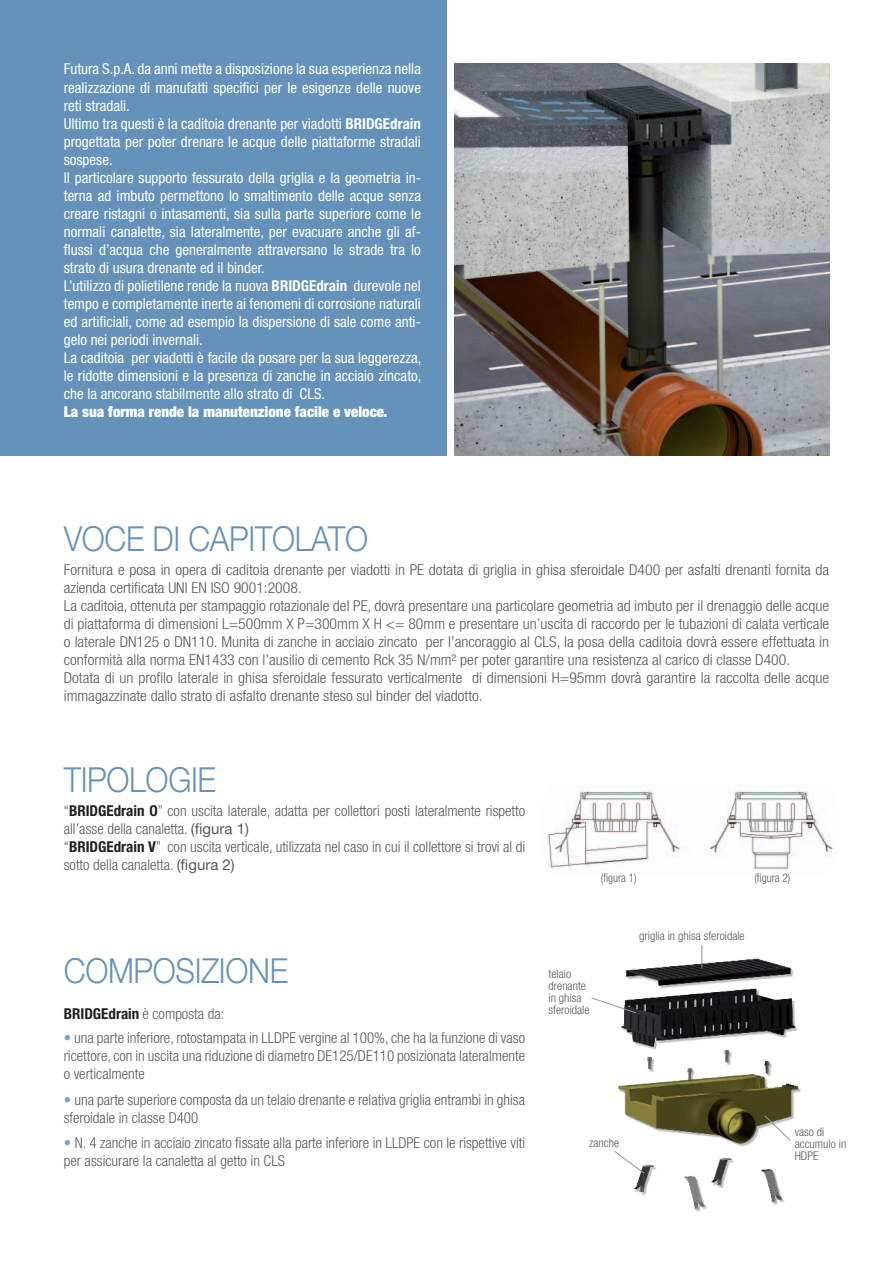
<style>
.page{position:relative;width:893px;height:1263px;background:#fff}
.page>*{position:absolute;margin:0;border:0;box-sizing:border-box;transform-origin:0 0}
.t1{font:300 34.5px "Helvetica Neue LT Std";letter-spacing:-.01em;color:#6592ba;scale:.9 1}
.t2{font:condensed 15px/18px "Helvetica Neue LT Std";color:#fff}
.t3{font:300 condensed 15px/18px "Helvetica Neue LT Std";color:#57585a;scale:1.05 1}
.t4{font:300 condensed 15px/18px "Helvetica Neue LT Std";color:#57585a}
.t5{font:900 condensed 15px "Helvetica Neue LT Std";color:#fff}
.t6{font:300 condensed 12px/12px "Helvetica Neue LT Std";color:#57585a}
.t7{font:300 condensed 12px "Helvetica Neue LT Std";color:#57585a;scale:.94 1}
.s1{font-weight:700}
.s2{font-weight:700;color:#231f20}
.s3{font-weight:400;font-stretch:normal}
.s4{color:#7fa2c5}
</style>
<div class="page">
<div style="left:0;top:0;width:446px;height:455px;background:#6592ba"></div>
<img style="left:618px;top:952px;width:183px;height:260px">
<svg style="left:701px;top:945px;width:1px;height:23px"></svg>
<svg style="left:591px;top:997px;width:46px;height:17px"></svg>
<svg style="left:614px;top:1150px;width:31px;height:24px"></svg>
<svg style="left:764px;top:1115px;width:27px;height:26px"></svg>
<img style="left:454px;top:64px;width:375px;height:391px">
<img style="left:547px;top:789px;width:287px;height:81px">
<p class="t2" style="left:64px;top:60px;width:359px">Futura S.p.A. da anni mette a disposizione la sua esperienza nella realizzazione di manufatti specifici per le esigenze delle nuove reti stradali.<br>Ultimo tra questi è la caditoia drenante per viadotti <span class="s1">BRIDGEdrain </span>progettata per poter drenare le acque delle piattaforme stradali sospese.<br>Il particolare supporto fessurato della griglia e la geometria in&shy;terna ad imbuto permettono lo smaltimento delle acque senza creare ristagni o intasamenti, sia sulla parte superiore come le normali canalette, sia lateralmente, per evacuare anche gli af&shy;flussi d’acqua che generalmente attraversano le strade tra lo strato di usura drenante ed il binder.<br>L’utilizzo di polietilene rende la nuova <span class="s1">BRIDGEdrain</span> durevole nel tempo e completamente inerte ai fenomeni di corrosione naturali ed artificiali, come ad esempio la dispersione di sale come anti&shy;gelo nei periodi invernali.<br>La caditoia per viadotti è facile da posare per la sua leggerezza, le ridotte dimensioni e la presenza di zanche in acciaio zincato, che la ancorano stabilmente allo strato di CLS.</p>
<p class="t5" style="left:64px;top:402px;width:325px">La sua forma rende la manutenzione facile e veloce.</p>
<h1 class="t1" style="left:64px;top:517px;width:340px">VOCE DI CAPITOLATO</h1>
<p class="t3" style="left:64px;top:561px;width:731px">Fornitura e posa in opera di caditoia drenante per viadotti in PE dotata di griglia in ghisa sferoidale D400 per asfalti drenanti fornita da azienda certificata UNI EN ISO 9001:2008.<br>La caditoia, ottenuta per stampaggio rotazionale del PE, dovrà presentare una particolare geometria ad imbuto per il drenaggio delle acque di piattaforma di dimensioni L=500mm X P=300mm X H &lt;= 80mm e presentare un’uscita di raccordo per le tubazioni di calata verticale o laterale DN125 o DN110. Munita di zanche in acciaio zincato per l’ancoraggio al CLS, la posa della caditoia dovrà essere effettuata in conformità alla norma EN1433 con l’ausilio di cemento Rck 35 N/mm² per poter garantire una resistenza al carico di classe D400.<br>Dotata di un profilo laterale in ghisa sferoidale fessurato verticalmente di dimensioni H=95mm dovrà garantire la raccolta delle acque immagazzinate dallo strato di asfalto drenante steso sul binder del viadotto.</p>
<h1 class="t1" style="left:64px;top:758px;width:171px">TIPOLOGIE</h1>
<p class="t4" style="left:64px;top:802px;width:463px">“<span class="s2">BRIDGEdrain O</span>” con uscita laterale, adatta per collettori posti lateralmente rispetto all’asse della canaletta. <span class="s3">(figura 1)<br></span>“<span class="s2">BRIDGEdrain V</span>” con uscita verticale, utilizzata nel caso in cui il collettore si trovi al di sotto della canaletta. <span class="s3">(figura 2)</span></p>
<h1 class="t1" style="left:64px;top:950px;width:251px">COMPOSIZIONE</h1>
<p class="t4" style="left:64px;top:1005px;width:162px"><span class="s2">BRIDGEdrain</span> è composta da:</p>
<p class="t4" style="left:64px;top:1029px;width:463px;text-align:justify"><span class="s4">•</span> una parte inferiore, rotostampata in LLDPE vergine al 100%, che ha la funzione di vaso ricettore, con in uscita una riduzione di diametro DE125/DE110 posizionata lateralmente o verticalmente</p>
<p class="t4" style="left:64px;top:1090px;width:463px"><span class="s4">•</span> una parte superiore composta da un telaio drenante e relativa griglia entrambi in ghisa sferoidale in classe D400</p>
<p class="t4" style="left:64px;top:1134px;width:463px"><span class="s4">•</span> N. 4 zanche in acciaio zincato fissate alla parte inferiore in LLDPE con le rispettive viti per assicurare la canaletta al getto in CLS</p>
<p class="t7" style="left:601px;top:871px;width:40px">(figura 1)</p>
<p class="t7" style="left:754px;top:871px;width:40px">(figura 2)</p>
<p class="t6" style="left:549px;top:967px;width:43px">telaio drenante in ghisa sferoidale</p>
<p class="t6" style="left:639px;top:929px;width:107px">griglia in ghisa sferoidale</p>
<p class="t6" style="left:589px;top:1137px;width:31px">zanche</p>
<p class="t6" style="left:795px;top:1125px;width:53px">vaso di accumulo in<br>HDPE</p>
</div>
